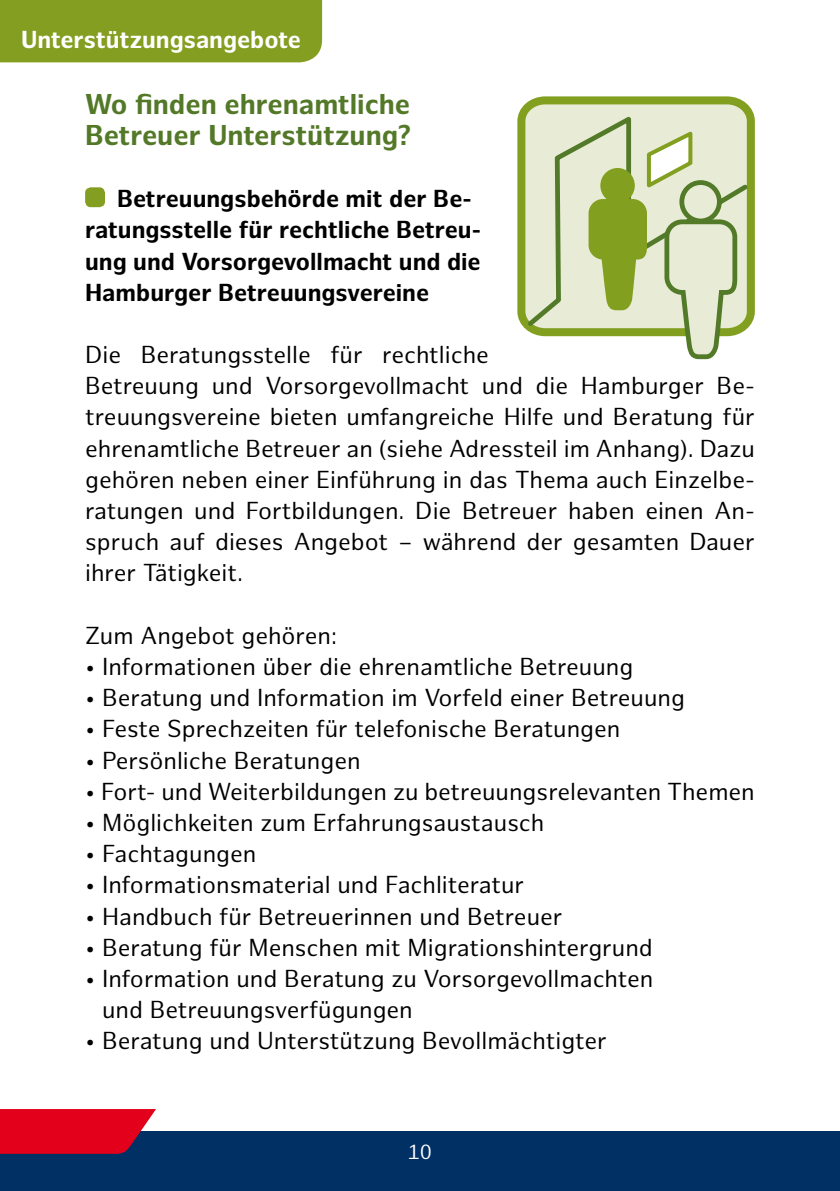
<style>
.page{position:relative;width:840px;height:1191px;background:#fff}
.page>*{position:absolute;margin:0;border:0;box-sizing:border-box;transform-origin:0 0}
.t1{font:700 28px/31.2px "Hamburg Sans";color:#537928}
.t2{font:24px/31.2px "Hamburg Sans";color:#000}
.t3{font:700 24px/31.2px "Hamburg Sans";color:#000}
.t4{font:700 24px "Hamburg Sans";letter-spacing:-.005em;color:#fff}
.t5{font:20px "Hamburg Sans";color:#fff}
</style>
<div class="page">
<div style="left:0;top:1131px;width:839px;height:60px;background:#003064"></div>
<svg style="left:0;top:1109px;width:156px;height:44px;background:#d10925"></svg>
<div style="left:85px;top:187px;width:20px;height:20px;background:#839e20;border-radius:6px"></div>
<svg style="left:517px;top:96px;width:237px;height:241px;background:#a8bb64"></svg>
<svg style="left:523px;top:111px;width:228px;height:219px;background:#d5dcb9"></svg>
<svg style="left:585px;top:127px;width:154px;height:232px;background:#cad4a7"></svg>
<div style="left:0;top:0;width:322px;height:62px;background:#839e20"></div>
<p class="t4" style="left:21px;top:26px;width:281px">Unterstützungsangebote</p>
<p class="t1" style="left:85px;top:89px;width:327px">Wo finden ehrenamtliche<br>Betreuer Unterstützung?</p>
<p class="t3" style="left:85px;top:184px;width:397px;text-indent:20px">Betreuungsbehörde mit der Be&shy;ratungsstelle für rechtliche Betreu&shy;ung und Vorsorgevollmacht und die Hamburger Betreuungsvereine</p>
<p class="t2" style="left:85px;top:340px;width:671px">Die Beratungsstelle für rechtliche<br>Betreuung und Vorsorgevollmacht und die Hamburger Be&shy;treuungsvereine bieten umfangreiche Hilfe und Beratung für ehrenamtliche Betreuer an (siehe Adressteil im Anhang). Dazu gehören neben einer Einführung in das Thema auch Einzelbe&shy;ratungen und Fortbildungen. Die Betreuer haben einen An&shy;spruch auf dieses Angebot – während der gesamten Dauer ihrer Tätigkeit.</p>
<p class="t2" style="left:85px;top:620px;width:253px">Zum Angebot gehören:</p>
<p class="t2" style="left:85px;top:652px;width:549px">• Informationen über die ehrenamtliche Betreuung</p>
<p class="t2" style="left:85px;top:683px;width:601px">• Beratung und Information im Vorfeld einer Betreuung</p>
<p class="t2" style="left:85px;top:714px;width:536px">• Feste Sprechzeiten für telefonische Beratungen</p>
<p class="t2" style="left:85px;top:745px;width:277px">• Persönliche Beratungen</p>
<p class="t2" style="left:85px;top:776px;width:670px">• Fort- und Weiterbildungen zu betreuungsrelevanten Themen</p>
<p class="t2" style="left:85px;top:808px;width:460px">• Möglichkeiten zum Erfahrungsaustausch</p>
<p class="t2" style="left:85px;top:839px;width:173px">• Fachtagungen</p>
<p class="t2" style="left:85px;top:870px;width:440px">• Informationsmaterial und Fachliteratur</p>
<p class="t2" style="left:85px;top:901px;width:478px">• Handbuch für Betreuerinnen und Betreuer</p>
<p class="t2" style="left:85px;top:932px;width:569px">• Beratung für Menschen mit Migrationshintergrund</p>
<p class="t2" style="left:102px;top:963px;width:552px;text-indent:-17px">• Information und Beratung zu Vorsorgevollmachten und Betreuungsverfügungen</p>
<p class="t2" style="left:85px;top:1026px;width:523px">• Beratung und Unterstützung Bevollmächtigter</p>
<p class="t5" style="left:407px;top:1140px;width:26px">10</p>
</div>
